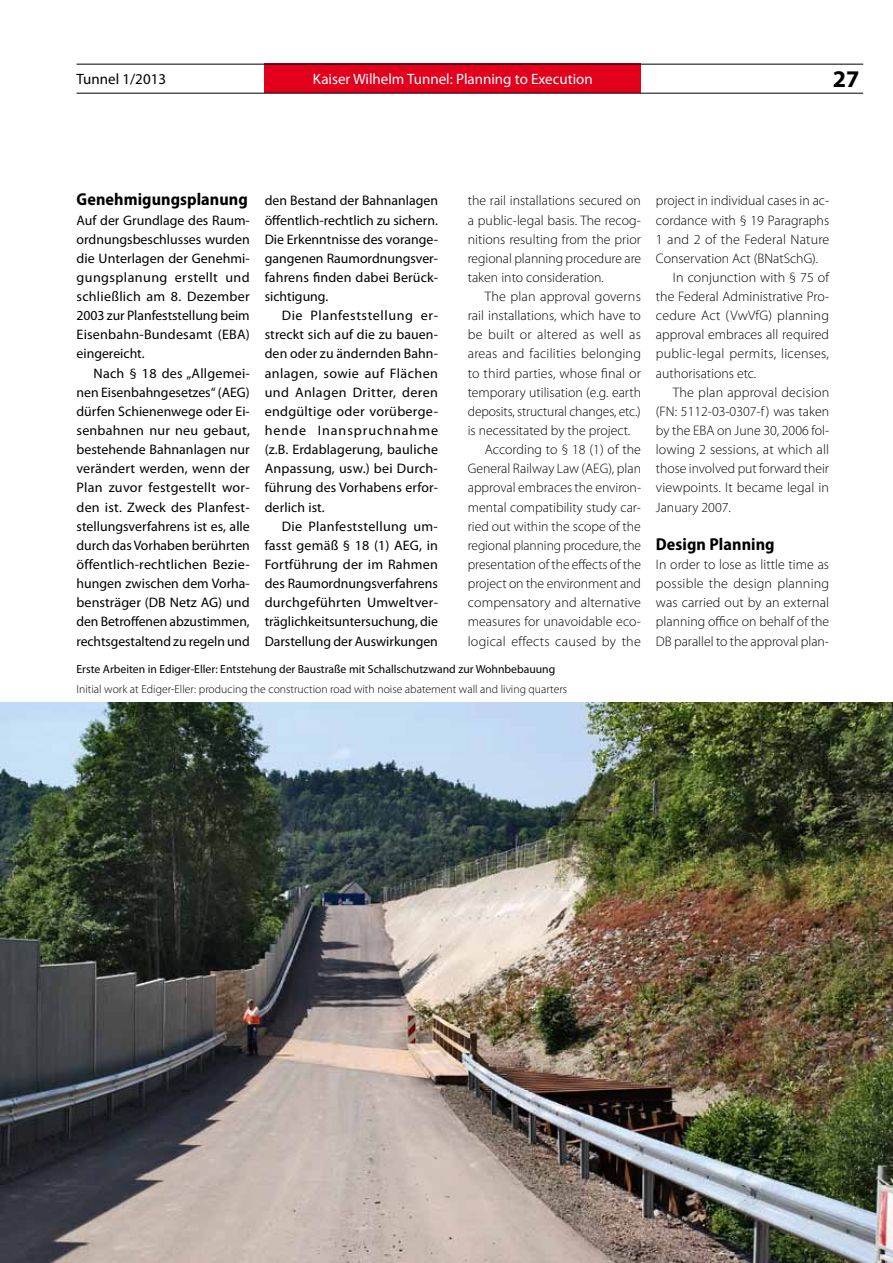
<style>
.page{position:relative;width:893px;height:1263px;background:#fff}
.page>*{position:absolute;margin:0;border:0;box-sizing:border-box;transform-origin:0 0}
.t1{font:700 24px "Myriad Pro";color:#000}
.t2{font:700 semi-condensed 17.25px "Myriad Pro";letter-spacing:.005em;color:#000}
.t3{font:15px "Myriad Pro";color:#fff}
.t4{font:15px "Myriad Pro";color:#000}
.t5{font:300 13.8px/19.2px "Myriad Pro";color:#000;text-align:justify}
.t6{font:13.8px/19.2px "Myriad Pro";color:#000;text-align:justify}
.t7{font:300 11.7px "Myriad Pro";color:#000}
.t8{font:11.7px "Myriad Pro";color:#000}
</style>
<div class="page">
<div style="left:265px;top:64px;width:376px;height:29px;background:#e3001d"></div>
<hr style="left:77px;top:64px;width:786px;height:1px;background:#000">
<hr style="left:77px;top:93px;width:786px;height:1px;background:#000">
<img style="left:0;top:703px;width:893px;height:560px">
<p class="t4" style="left:77px;top:70px;width:91px">Tunnel 1/2013</p>
<p class="t3" style="left:313px;top:70px;width:281px">Kaiser Wilhelm Tunnel: Planning to Execution</p>
<h1 class="t1" style="left:833px;top:63px;width:28px">27</h1>
<p class="t2" style="left:77px;top:190px;width:173px">Genehmigungsplanung</p>
<p class="t6" style="left:77px;top:210px;width:175px">Auf der Grundlage des Raum&shy;ordnungsbeschlusses wurden die Unterlagen der Genehmi&shy;gungsplanung erstellt und schließlich am 8. Dezember 2003 zur Planfeststellung beim Eisenbahn-Bundesamt (EBA) eingereicht.</p>
<p class="t6" style="left:77px;top:363px;width:175px;text-indent:17px">Nach § 18 des „Allgemei&shy;nen Eisenbahngesetzes“ (AEG) dürfen Schienenwege oder Ei&shy;senbahnen nur neu gebaut, bestehende Bahnanlagen nur verändert werden, wenn der Plan zuvor festgestellt wor&shy;den ist. Zweck des Planfest&shy;stellungsverfahrens ist es, alle durch das Vorhaben berührten öffentlich-rechtlichen Bezie&shy;hungen zwischen dem Vorha&shy;bensträger (DB Netz AG) und den Betroffenen abzustimmen, rechtsgestaltend zu regeln und</p>
<p class="t6" style="left:265px;top:191px;width:175px">den Bestand der Bahnanlagen öffentlich-rechtlich zu sichern.<br>Die Erkenntnisse des vorange&shy;gangenen Raumordnungsver&shy;fahrens finden dabei Berück&shy;sichtigung.</p>
<p class="t6" style="left:265px;top:306px;width:175px;text-indent:17px">Die Planfeststellung er&shy;streckt sich auf die zu bauen&shy;den oder zu ändernden Bahn&shy;anlagen, sowie auf Flächen und Anlagen Dritter, deren endgültige oder vorüberge&shy;hende Inanspruchnahme (z.B. Erdablagerung, bauliche Anpassung, usw.) bei Durch&shy;führung des Vorhabens erfor&shy;derlich ist.</p>
<p class="t6" style="left:265px;top:516px;width:175px;text-indent:17px">Die Planfeststellung um&shy;fasst gemäß § 18 (1) AEG, in Fortführung der im Rahmen des Raumordnungsverfahrens durchgeführten Umweltver&shy;träglichkeitsuntersuchung, die Darstellung der Auswirkungen</p>
<p class="t5" style="left:468px;top:191px;width:175px">the rail installations secured on a public-legal basis. The recog&shy;nitions resulting from the prior regional planning procedure are taken into consideration.</p>
<p class="t5" style="left:485px;top:287px;width:158px">The plan approval governs</p>
<p class="t5" style="left:468px;top:306px;width:175px">rail installations, which have to</p>
<p class="t5" style="left:468px;top:325px;width:175px">be built or altered as well as</p>
<p class="t5" style="left:468px;top:344px;width:175px">areas and facilities belonging</p>
<p class="t5" style="left:468px;top:363px;width:175px">to third parties, whose final or</p>
<p class="t5" style="left:468px;top:382px;width:175px">temporary utilisation (e.g. earth</p>
<p class="t5" style="left:468px;top:402px;width:175px">deposits, structural changes, etc.)</p>
<p class="t5" style="left:468px;top:421px;width:164px">is necessitated by the project.</p>
<p class="t5" style="left:485px;top:440px;width:158px">According to § 18 (1) of the</p>
<p class="t5" style="left:468px;top:459px;width:175px">General Railway Law (AEG), plan</p>
<p class="t5" style="left:468px;top:478px;width:175px">approval embraces the environ-</p>
<p class="t5" style="left:468px;top:497px;width:175px">mental compatibility study car-</p>
<p class="t5" style="left:468px;top:516px;width:175px">ried out within the scope of the</p>
<p class="t5" style="left:468px;top:535px;width:175px">regional planning procedure, the</p>
<p class="t5" style="left:468px;top:555px;width:175px">presentation of the effects of the</p>
<p class="t5" style="left:468px;top:574px;width:175px">project on the environment and</p>
<p class="t5" style="left:468px;top:593px;width:175px">compensatory and alternative</p>
<p class="t5" style="left:468px;top:612px;width:175px">measures for unavoidable eco-</p>
<p class="t5" style="left:468px;top:631px;width:175px">logical effects caused by the</p>
<p class="t8" style="left:77px;top:662px;width:480px">Erste Arbeiten in Ediger-Eller: Entstehung der Baustraße mit Schallschutzwand zur Wohnbebauung</p>
<p class="t7" style="left:77px;top:682px;width:492px">Initial work at Ediger-Eller: producing the construction road with noise abatement wall and living quarters</p>
<p class="t5" style="left:656px;top:191px;width:175px">project in individual cases in ac-</p>
<p class="t5" style="left:656px;top:210px;width:175px">cordance with § 19 Paragraphs</p>
<p class="t5" style="left:656px;top:229px;width:175px">1 and 2 of the Federal Nature</p>
<p class="t5" style="left:656px;top:248px;width:164px">Conservation Act (BNatSchG).</p>
<p class="t5" style="left:673px;top:268px;width:158px">In conjunction with § 75 of</p>
<p class="t5" style="left:656px;top:287px;width:175px">the Federal Administrative Pro-</p>
<p class="t5" style="left:656px;top:306px;width:175px">cedure Act (VwVfG) planning</p>
<p class="t5" style="left:656px;top:325px;width:175px">approval embraces all required</p>
<p class="t5" style="left:656px;top:344px;width:175px">public-legal permits, licenses,</p>
<p class="t5" style="left:656px;top:363px;width:102px">authorisations etc.</p>
<p class="t5" style="left:673px;top:382px;width:158px">The plan approval decision</p>
<p class="t5" style="left:656px;top:402px;width:175px">(FN: 5112-03-0307-f ) was taken</p>
<p class="t5" style="left:656px;top:421px;width:175px">by the EBA on June 30, 2006 fol-</p>
<p class="t5" style="left:656px;top:440px;width:175px">lowing 2 sessions, at which all</p>
<p class="t5" style="left:656px;top:459px;width:175px">those involved put forward their</p>
<p class="t5" style="left:656px;top:478px;width:175px">viewpoints. It became legal in</p>
<p class="t5" style="left:656px;top:497px;width:76px">January 2007.</p>
<p class="t2" style="left:656px;top:534px;width:120px">Design Planning</p>
<p class="t5" style="left:656px;top:555px;width:175px">In order to lose as little time as possible the design planning was carried out by an external planning office on behalf of the DB parallel to the approval plan-</p>
</div>
